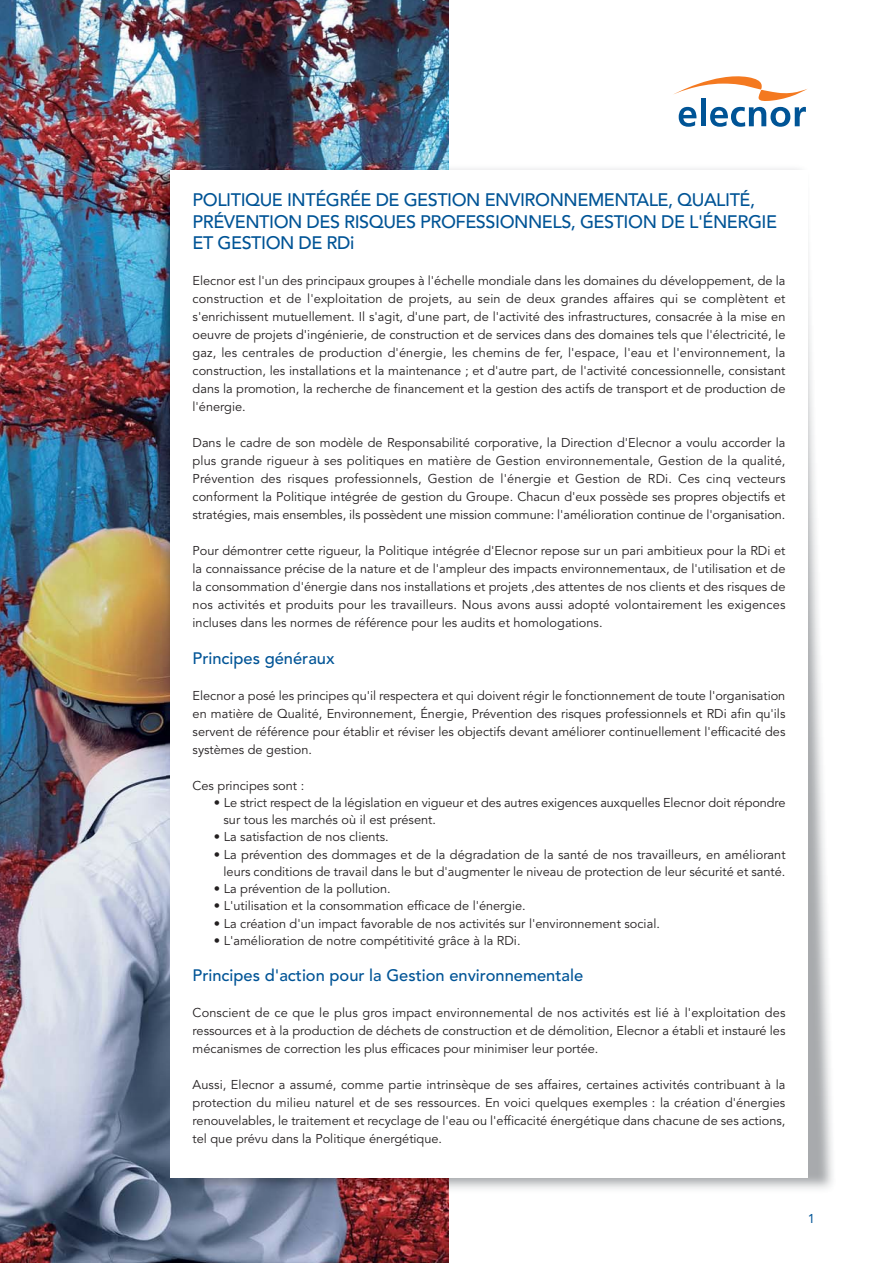
<style>
.page{position:relative;width:893px;height:1263px;background:#fff}
.page>*{position:absolute;margin:0;border:0;box-sizing:border-box;transform-origin:0 0}
.t1{font:500 18px/21.6px "Avenir LT Std";letter-spacing:-.025em;color:#005496}
.t2{font:500 16.5px "Avenir LT Std";color:#005496}
.t3{font:12.75px/18px "Avenir LT Std";color:#231f20;text-align:justify}
.t4{font:12.75px "Avenir LT Std";color:#005496}
</style>
<div class="page">
<img style="left:0;top:0;width:449px;height:1263px">
<svg style="left:673px;top:76px;width:134px;height:51px"></svg>
<img style="left:150px;top:163px;width:683px;height:1034px">
<div style="left:170px;top:170px;width:638px;height:1008px;background:#fff"></div>
<h1 class="t1" style="left:193px;top:190px;width:586px">POLITIQUE INTÉGRÉE DE GESTION ENVIRONNEMENTALE, QUALITÉ,<br>PRÉVENTION DES RISQUES PROFESSIONNELS, GESTION DE L'ÉNERGIE<br>ET GESTION DE RDi</h1>
<p class="t3" style="left:193px;top:273px;width:594px">Elecnor est l'un des principaux groupes à l'échelle mondiale dans les domaines du développement, de la construction et de l'exploitation de projets, au sein de deux grandes affaires qui se complètent et s'enrichissent mutuellement. Il s'agit, d'une part, de l'activité des infrastructures, consacrée à la mise en oeuvre de projets d'ingénierie, de construction et de services dans des domaines tels que l'électricité, le gaz, les centrales de production d'énergie, les chemins de fer, l'espace, l'eau et l'environnement, la construction, les installations et la maintenance ; et d'autre part, de l'activité concessionnelle, consistant dans la promotion, la recherche de financement et la gestion des actifs de transport et de production de l'énergie.</p>
<p class="t3" style="left:193px;top:435px;width:594px">Dans le cadre de son modèle de Responsabilité corporative, la Direction d'Elecnor a voulu accorder la plus grande rigueur à ses politiques en matière de Gestion environnementale, Gestion de la qualité, Prévention des risques professionnels, Gestion de l'énergie et Gestion de RDi. Ces cinq vecteurs conforment la Politique intégrée de gestion du Groupe. Chacun d'eux possède ses propres objectifs et stratégies, mais ensembles, ils possèdent une mission commune: l'amélioration continue de l'organisation.</p>
<p class="t3" style="left:193px;top:543px;width:594px">Pour démontrer cette rigueur, la Politique intégrée d'Elecnor repose sur un pari ambitieux pour la RDi et la connaissance précise de la nature et de l'ampleur des impacts environnementaux, de l'utilisation et de la consommation d'énergie dans nos installations et projets ,des attentes de nos clients et des risques de nos activités et produits pour les travailleurs. Nous avons aussi adopté volontairement les exigences incluses dans les normes de référence pour les audits et homologations.</p>
<p class="t2" style="left:193px;top:650px;width:144px">Principes généraux</p>
<p class="t3" style="left:193px;top:687px;width:594px">Elecnor a posé les principes qu'il respectera et qui doivent régir le fonctionnement de toute l'organisation en matière de Qualité, Environnement, Énergie, Prévention des risques professionnels et RDi afin qu'ils servent de référence pour établir et réviser les objectifs devant améliorer continuellement l'efficacité des systèmes de gestion.</p>
<p class="t3" style="left:193px;top:777px;width:113px">Ces principes sont :</p>
<p class="t3" style="left:224px;top:795px;width:564px;line-height:17.2px;text-indent:-10px">• Le strict respect de la législation en vigueur et des autres exigences auxquelles Elecnor doit répondre sur tous les marchés où il est présent.</p>
<p class="t3" style="left:214px;top:829px;width:176px">• La satisfaction de nos clients.</p>
<p class="t3" style="left:214px;top:847px;width:573px;line-height:17.2px;text-align:right">• La prévention des dommages et de la dégradation de la santé de nos travailleurs, en améliorant leurs conditions de travail dans le but d'augmenter le niveau de protection de leur sécurité et santé.</p>
<p class="t3" style="left:214px;top:881px;width:178px">• La prévention de la pollution.</p>
<p class="t3" style="left:214px;top:898px;width:313px">• L'utilisation et la consommation efficace de l'énergie.</p>
<p class="t3" style="left:214px;top:915px;width:448px">• La création d'un impact favorable de nos activités sur l'environnement social.</p>
<p class="t3" style="left:214px;top:932px;width:308px">• L'amélioration de notre compétitivité grâce à la RDi.</p>
<p class="t2" style="left:193px;top:967px;width:392px">Principes d'action pour la Gestion environnementale</p>
<p class="t3" style="left:193px;top:1005px;width:594px">Conscient de ce que le plus gros impact environnemental de nos activités est lié à l'exploitation des ressources et à la production de déchets de construction et de démolition, Elecnor a établi et instauré les mécanismes de correction les plus efficaces pour minimiser leur portée.</p>
<p class="t3" style="left:193px;top:1077px;width:594px">Aussi, Elecnor a assumé, comme partie intrinsèque de ses affaires, certaines activités contribuant à la protection du milieu naturel et de ses ressources. En voici quelques exemples : la création d'énergies renouvelables, le traitement et recyclage de l'eau ou l'efficacité énergétique dans chacune de ses actions, tel que prévu dans la Politique énergétique.</p>
<p class="t4" style="left:808px;top:1211px;width:9px">1</p>
</div>
